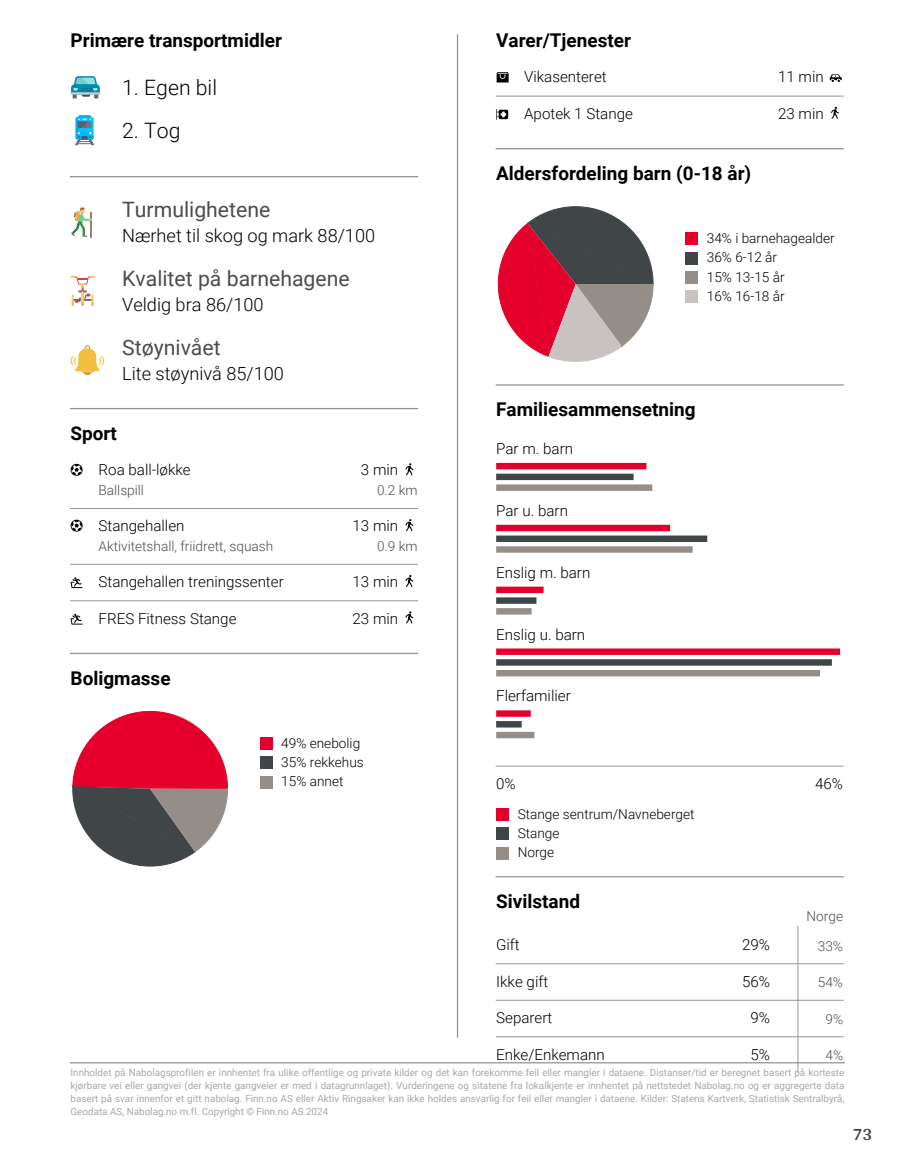
<style>
.page{position:relative;width:915px;height:1172px;background:#fff}
.page>*{position:absolute;margin:0;border:0;box-sizing:border-box;transform-origin:0 0}
.t1{font:21.15px "Roboto";color:#4c4c4c}
.t2{font:300 21.15px "Roboto";color:#000}
.t3{font:700 18.9px "Roboto";color:#000}
.t4{font:300 18.15px "Roboto";color:#000}
.t5{font:700 18px "Arya";color:#414749}
.t6{font:300 15.15px "Roboto";color:#000}
.t7{font:300 13.65px/19.4px "Roboto";color:#000}
.t8{font:300 13.65px "Roboto";color:#4c4c4c}
.t9{font:9.9px/12.9px "Roboto";color:#a8a8a8;text-align:justify}
</style>
<div class="page">
<hr style="left:456px;top:35px;width:2px;height:1002px;background:#939598">
<hr style="left:71px;top:1062px;width:773px;height:1px;background:#939598">
<svg style="left:71px;top:76px;width:29px;height:22px"></svg>
<svg style="left:75px;top:115px;width:19px;height:30px"></svg>
<hr style="left:71px;top:176px;width:346px;height:1px;background:#939598">
<svg style="left:71px;top:207px;width:22px;height:30px"></svg>
<svg style="left:71px;top:276px;width:23px;height:30px"></svg>
<svg style="left:71px;top:345px;width:33px;height:30px"></svg>
<hr style="left:71px;top:408px;width:346px;height:1px;background:#939598">
<svg style="left:71px;top:464px;width:12px;height:12px"></svg>
<svg style="left:405px;top:463px;width:8px;height:12px"></svg>
<hr style="left:71px;top:508px;width:346px;height:1px;background:#939598">
<svg style="left:71px;top:520px;width:12px;height:12px"></svg>
<svg style="left:405px;top:519px;width:8px;height:12px"></svg>
<hr style="left:71px;top:564px;width:346px;height:1px;background:#939598">
<svg style="left:71px;top:577px;width:12px;height:11px"></svg>
<svg style="left:405px;top:575px;width:8px;height:12px"></svg>
<hr style="left:71px;top:600px;width:346px;height:1px;background:#939598">
<svg style="left:71px;top:614px;width:12px;height:11px"></svg>
<svg style="left:405px;top:611px;width:8px;height:12px"></svg>
<hr style="left:71px;top:653px;width:346px;height:1px;background:#939598">
<svg style="left:72px;top:711px;width:156px;height:156px"></svg>
<div style="left:260px;top:737px;width:12px;height:13px;background:#e4002b"></div>
<div style="left:260px;top:756px;width:12px;height:13px;background:#404548"></div>
<div style="left:260px;top:776px;width:12px;height:13px;background:#958e88"></div>
<svg style="left:496px;top:72px;width:12px;height:11px"></svg>
<svg style="left:829px;top:74px;width:12px;height:8px"></svg>
<hr style="left:496px;top:96px;width:346px;height:1px;background:#939598">
<svg style="left:496px;top:109px;width:12px;height:11px"></svg>
<svg style="left:831px;top:107px;width:7px;height:12px"></svg>
<hr style="left:496px;top:148px;width:346px;height:1px;background:#939598">
<svg style="left:497px;top:206px;width:156px;height:156px"></svg>
<div style="left:685px;top:232px;width:13px;height:13px;background:#e4002b"></div>
<div style="left:685px;top:252px;width:13px;height:13px;background:#404548"></div>
<div style="left:685px;top:271px;width:13px;height:13px;background:#958e88"></div>
<div style="left:685px;top:290px;width:13px;height:13px;background:#c8c3c0"></div>
<hr style="left:496px;top:384px;width:346px;height:2px;background:#939598">
<div style="left:496px;top:463px;width:150px;height:6px;background:#e4002b"></div>
<div style="left:496px;top:474px;width:137px;height:6px;background:#404548"></div>
<div style="left:496px;top:484px;width:156px;height:7px;background:#958e88"></div>
<div style="left:496px;top:525px;width:174px;height:6px;background:#e4002b"></div>
<div style="left:496px;top:535px;width:211px;height:7px;background:#404548"></div>
<div style="left:496px;top:546px;width:196px;height:7px;background:#958e88"></div>
<div style="left:496px;top:587px;width:47px;height:6px;background:#e4002b"></div>
<div style="left:496px;top:597px;width:40px;height:7px;background:#404548"></div>
<div style="left:496px;top:608px;width:35px;height:6px;background:#958e88"></div>
<div style="left:496px;top:648px;width:343px;height:7px;background:#e4002b"></div>
<div style="left:496px;top:659px;width:335px;height:7px;background:#404548"></div>
<div style="left:496px;top:670px;width:323px;height:6px;background:#958e88"></div>
<div style="left:496px;top:710px;width:34px;height:7px;background:#e4002b"></div>
<div style="left:496px;top:721px;width:25px;height:6px;background:#404548"></div>
<div style="left:496px;top:732px;width:38px;height:6px;background:#958e88"></div>
<hr style="left:496px;top:766px;width:346px;height:1px;background:#939598">
<div style="left:496px;top:808px;width:13px;height:13px;background:#e4002b"></div>
<div style="left:496px;top:827px;width:13px;height:13px;background:#404548"></div>
<div style="left:496px;top:847px;width:13px;height:12px;background:#958e88"></div>
<hr style="left:496px;top:876px;width:346px;height:1px;background:#939598">
<hr style="left:797px;top:926px;width:1px;height:146px;background:#939598">
<hr style="left:496px;top:963px;width:346px;height:1px;background:#939598">
<hr style="left:496px;top:1000px;width:346px;height:1px;background:#939598">
<hr style="left:496px;top:1036px;width:346px;height:1px;background:#939598">
<h2 class="t3" style="left:71px;top:27px;width:213px">Primære transportmidler</h2>
<h1 class="t2" style="left:122px;top:73px;width:96px">1. Egen bil</h1>
<h1 class="t2" style="left:122px;top:116px;width:60px">2. Tog</h1>
<h1 class="t1" style="left:122px;top:195px;width:150px">Turmulighetene</h1>
<h3 class="t4" style="left:122px;top:223px;width:254px">Nærhet til skog og mark 88/100</h3>
<h1 class="t1" style="left:122px;top:264px;width:229px">Kvalitet på barnehagene</h1>
<h3 class="t4" style="left:122px;top:292px;width:143px">Veldig bra 86/100</h3>
<h1 class="t1" style="left:122px;top:332px;width:100px">Støynivået</h1>
<h3 class="t4" style="left:122px;top:360px;width:163px">Lite støynivå 85/100</h3>
<h2 class="t3" style="left:71px;top:420px;width:48px">Sport</h2>
<h3 class="t6" style="left:98px;top:459px;width:94px">Roa ball-løkke</h3>
<h3 class="t6" style="left:361px;top:459px;width:39px">3 min</h3>
<h3 class="t8" style="left:98px;top:481px;width:47px">Ballspill</h3>
<h3 class="t8" style="left:377px;top:481px;width:42px">0.2 km</h3>
<h3 class="t6" style="left:98px;top:515px;width:87px">Stangehallen</h3>
<h3 class="t6" style="left:352px;top:515px;width:47px">13 min</h3>
<h3 class="t8" style="left:98px;top:537px;width:176px">Aktivitetshall, friidrett, squash</h3>
<h3 class="t8" style="left:377px;top:537px;width:42px">0.9 km</h3>
<h3 class="t6" style="left:98px;top:571px;width:187px">Stangehallen treningssenter</h3>
<h3 class="t6" style="left:352px;top:571px;width:47px">13 min</h3>
<h3 class="t6" style="left:98px;top:608px;width:139px">FRES Fitness Stange</h3>
<h3 class="t6" style="left:352px;top:608px;width:47px">23 min</h3>
<h2 class="t3" style="left:71px;top:665px;width:101px">Boligmasse</h2>
<h2 class="t3" style="left:496px;top:27px;width:136px">Varer/Tjenester</h2>
<h3 class="t6" style="left:524px;top:66px;width:84px">Vikasenteret</h3>
<h3 class="t6" style="left:777px;top:66px;width:47px">11 min</h3>
<h3 class="t6" style="left:524px;top:103px;width:110px">Apotek 1 Stange</h3>
<h3 class="t6" style="left:777px;top:103px;width:47px">23 min</h3>
<h2 class="t3" style="left:496px;top:160px;width:256px">Aldersfordeling barn (0-18 år)</h2>
<h3 class="t7" style="left:706px;top:228px;width:129px">34% i barnehagealder<br>36% 6-12 år<br>15% 13-15 år<br>16% 16-18 år</h3>
<h2 class="t3" style="left:496px;top:396px;width:201px">Familiesammensetning</h2>
<h3 class="t6" style="left:496px;top:438px;width:78px">Par m. barn</h3>
<h3 class="t6" style="left:496px;top:500px;width:73px">Par u. barn</h3>
<h3 class="t6" style="left:496px;top:562px;width:96px">Enslig m. barn</h3>
<h3 class="t6" style="left:496px;top:623px;width:91px">Enslig u. barn</h3>
<h3 class="t6" style="left:496px;top:685px;width:76px">Flerfamilier</h3>
<h3 class="t7" style="left:281px;top:733px;width:84px">49% enebolig<br>35% rekkehus<br>15% annet</h3>
<h3 class="t6" style="left:496px;top:773px;width:21px">0%</h3>
<h3 class="t6" style="left:814px;top:773px;width:29px">46%</h3>
<h3 class="t7" style="left:517px;top:803px;width:178px">Stange sentrum/Navneberget<br>Stange<br>Norge</h3>
<h2 class="t3" style="left:496px;top:888px;width:85px">Sivilstand</h2>
<h3 class="t8" style="left:806px;top:906px;width:38px">Norge</h3>
<h3 class="t6" style="left:496px;top:934px;width:25px">Gift</h3>
<h3 class="t6" style="left:741px;top:934px;width:29px">29%</h3>
<h3 class="t8" style="left:817px;top:936px;width:27px">33%</h3>
<h3 class="t6" style="left:496px;top:970px;width:54px">Ikke gift</h3>
<h3 class="t6" style="left:741px;top:970px;width:29px">56%</h3>
<h3 class="t8" style="left:817px;top:973px;width:27px">54%</h3>
<h3 class="t6" style="left:496px;top:1007px;width:58px">Separert</h3>
<h3 class="t6" style="left:750px;top:1007px;width:21px">9%</h3>
<h3 class="t8" style="left:825px;top:1009px;width:19px">9%</h3>
<h3 class="t6" style="left:496px;top:1043px;width:110px">Enke/Enkemann</h3>
<h3 class="t6" style="left:750px;top:1043px;width:21px">5%</h3>
<h3 class="t8" style="left:825px;top:1046px;width:19px">4%</h3>
<p class="t9" style="left:71px;top:1066px;width:775px">Innholdet på Nabolagsprofilen er innhentet fra ulike offentlige og private kilder og det kan forekomme feil eller mangler i dataene. Distanser/tid er beregnet basert på korteste kjørbare vei eller gangvei (der kjente gangveier er med i datagrunnlaget). Vurderingene og sitatene fra lokalkjente er innhentet på nettstedet Nabolag.no og er aggregerte data basert på svar innenfor et gitt nabolag. Finn.no AS eller Aktiv Ringsaker kan ikke holdes ansvarlig for feil eller mangler i dataene. Kilder: Statens Kartverk, Statistisk Sentralbyrå, Geodata AS, Nabolag.no m.fl. Copyright © Finn.no AS 2024</p>
<h3 class="t5" style="left:852px;top:1123px;width:21px">73</h3>
</div>
